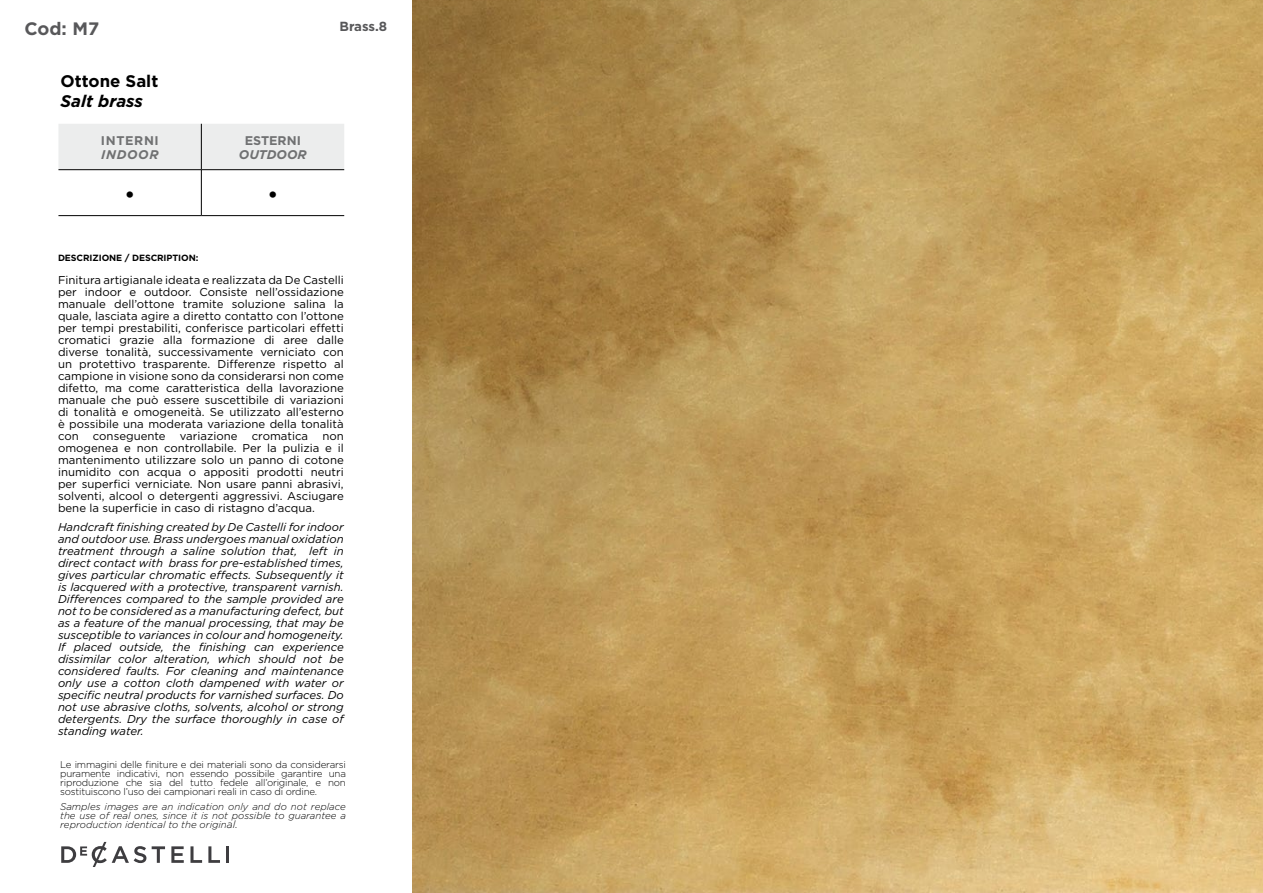
<style>
.page{position:relative;width:1263px;height:893px;background:#fff}
.page>*{position:absolute;margin:0;border:0;box-sizing:border-box;transform-origin:0 0}
.t1{font:24px "Gotham";color:#000}
.t2{font:700 18px "Gotham";color:#58585a}
.t3{font:700 16.8px "Gotham";color:#000}
.t4{font:italic 700 16.8px "Gotham";color:#000}
.t5{font:700 13.2px "Gotham";letter-spacing:-.005em;color:#58585a}
.t6{font:italic 700 12.6px "Gotham";color:#707172}
.t7{font:700 12.6px "Gotham";letter-spacing:.05em;color:#707172}
.t8{font:700 12.6px "Gotham";color:#707172}
.t9{font:11.4px/12px "Gotham";color:#000;text-align:justify}
.t10{font:italic 11.4px/12px "Gotham";color:#000;text-align:justify}
.t11{font:300 9.75px/9px "Gotham";letter-spacing:-.02em;color:#000;text-align:justify}
.t12{font:italic 300 9.75px/9px "Gotham";color:#000;text-align:justify}
.t13{font:700 9px "Gotham";letter-spacing:-.01em;color:#000}
.s1{font-size:10.5px}
</style>
<div class="page">
<img style="left:412px;top:0;width:851px;height:893px">
<div style="left:58px;top:124px;width:286px;height:45px;background:#eceded"></div>
<hr style="left:201px;top:170px;width:1px;height:45px;background:#000">
<hr style="left:58px;top:215px;width:143px;height:1px;background:#000">
<hr style="left:201px;top:215px;width:143px;height:1px;background:#000">
<hr style="left:201px;top:124px;width:1px;height:45px;background:#000">
<hr style="left:58px;top:169px;width:143px;height:1px;background:#000">
<hr style="left:201px;top:169px;width:143px;height:1px;background:#000">
<svg style="left:152px;top:846px;width:13px;height:17px"></svg>
<svg style="left:171px;top:846px;width:13px;height:17px"></svg>
<svg style="left:190px;top:846px;width:12px;height:17px"></svg>
<svg style="left:208px;top:846px;width:12px;height:17px"></svg>
<hr style="left:226px;top:846px;width:3px;height:17px;background:#3e3d40">
<svg style="left:61px;top:842px;width:85px;height:25px"></svg>
<h2 class="t2" style="left:24px;top:19px;width:76px">Cod: M7</h2>
<p class="t5" style="left:339px;top:19px;width:49px">Brass.8</p>
<h3 class="t3" style="left:61px;top:71px;width:99px">Ottone Salt</h3>
<h3 class="t4" style="left:61px;top:92px;width:84px">Salt brass</h3>
<p class="t7" style="left:101px;top:133px;width:59px">INTERNI</p>
<p class="t6" style="left:101px;top:147px;width:59px">INDOOR</p>
<p class="t8" style="left:245px;top:133px;width:58px">ESTERNI</p>
<p class="t6" style="left:239px;top:147px;width:69px">OUTDOOR</p>
<h1 class="t1" style="left:124px;top:181px;width:13px">•</h1>
<h1 class="t1" style="left:267px;top:181px;width:13px">•</h1>
<p class="t13" style="left:58px;top:252px;width:142px">DESCRIZIONE / DESCRIPTION:</p>
<p class="t9" style="left:58px;top:274px;width:287px">Finitura artigianale ideata e realizzata da De Castelli per indoor e outdoor. Consiste nell’ossidazione manuale dell’ottone tramite soluzione salina la quale, lasciata agire a diretto contatto con l’ottone per tempi prestabiliti, conferisce particolari effetti cromatici grazie alla formazione di aree dalle diverse tonalità, successivamente verniciato con un protettivo trasparente. Differenze rispetto al campione in visione sono da considerarsi non come difetto, ma come caratteristica della lavorazione manuale che può essere suscettibile di variazioni di tonalità e omogeneità. Se utilizzato all’esterno è possibile una moderata variazione della tonalità con conseguente variazione cromatica non omogenea e non controllabile. Per la pulizia e il mantenimento utilizzare solo un panno di cotone inumidito con acqua o appositi prodotti neutri per superfici verniciate. Non usare panni abrasivi, solventi, alcool o detergenti aggressivi. Asciugare bene la superficie in caso di ristagno d’acqua.</p>
<p class="t10" style="left:58px;top:521px;width:287px">Handcraft finishing created by De Castelli for indoor and outdoor use. Brass undergoes manual oxidation treatment through a saline solution that, left in direct contact with brass for pre-established times, gives particular chromatic effects. Subsequently it is lacquered with a protective, transparent varnish.<br>Differences compared to the sample provided are not to be considered as a manufacturing defect, but as a feature of the manual processing, that may be susceptible to variances in colour and homogeneity.<br>If placed outside, the finishing can experience dissimilar color alteration, which should not be considered faults. For cleaning and maintenance only use a cotton cloth dampened with water or specific neutral products for varnished surfaces. Do not use abrasive cloths, solvents, alcohol or strong detergents. Dry the surface thoroughly in case of standing water.</p>
<p class="t11" style="left:60px;top:759px;width:287px">Le immagini delle finiture e dei materiali sono da considerarsi puramente indicativi, non essendo possibile garantire una riproduzione che sia del tutto fedele all’originale, e non sostituiscono l’uso dei campionari reali in caso di ordine.</p>
<p class="t12" style="left:60px;top:802px;width:287px">Samples images are an indication only and do not replace the use of real ones, since it is not possible to guarantee a reproduction identical to the origin<span class="s1">al.</span></p>
</div>
